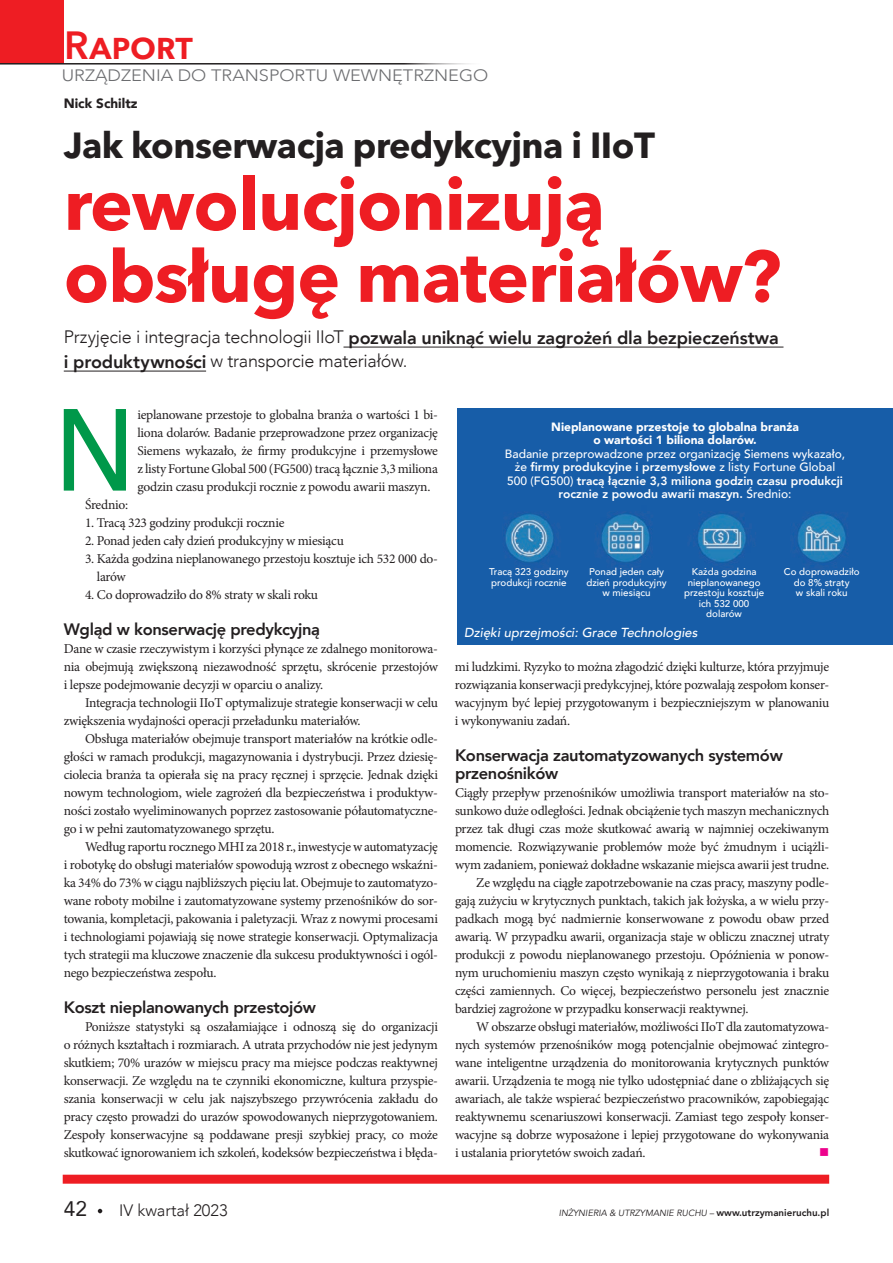
<style>
.page{position:relative;width:893px;height:1263px;background:#fff}
.page>*{position:absolute;margin:0;border:0;box-sizing:border-box;transform-origin:0 0}
.t1{font:500 115.2px "Avenir Next LT Pro";color:#00984a;scale:.9 1}
.t2{font:700 72px/72px "Avenir Next LT Pro";letter-spacing:-.015em;color:#ee1d23}
.t3{font:600 39px "Avenir Next LT Pro";letter-spacing:-.02em;color:#ee1d23}
.t4{font:700 36px "Avenir Next LT Pro";letter-spacing:-.015em;color:#231f20}
.t5{font:21px "Avenir";color:#231f20}
.t6{font:800 18px/23.2px "Avenir";letter-spacing:-.01em;color:#231f20}
.t7{font:800 16.5px/18px "Avenir";letter-spacing:-.02em;color:#231f20}
.t8{font:300 16.5px "Avenir";color:#6c6d70;scale:1.1 1}
.t9{font:300 16.5px "Avenir";color:#231f20}
.t10{font:13.5px/18px "Minion Pro";letter-spacing:-.02em;color:#231f20;text-align:justify}
.t11{font:900 13.5px "Avenir";color:#231f20}
.t12{font:13.5px "Wingdings";color:#ed028c}
.t13{font:italic 500 13.05px "Avenir";color:#fff}
.t14{font:800 12px/13.5px "Avenir";color:#fff;text-align:center}
.t15{font:900 12px/13.5px "Avenir";color:#fff;text-align:center}
.t16{font:500 9.75px/10.5px "Avenir";color:#fff;text-align:center}
.t17{font:italic 9px "Avenir";color:#231f20}
.s1{font-weight:300}
.s2{font-weight:500}
.s3{font-weight:800;font-style:normal;font-size:9.75px}
</style>
<div class="page">
<div style="left:0;top:0;width:64px;height:64px;background:#ee1d23"></div>
<hr style="left:0;top:63px;width:489px;height:2px;background:#231f20">
<svg style="left:98px;top:1209px;width:4px;height:4px"></svg>
<div style="left:63px;top:1175px;width:766px;height:9px;background:#ee1d23"></div>
<hr style="left:343px;top:347px;width:440px;height:1px;background:#231f20">
<hr style="left:64px;top:371px;width:142px;height:1px;background:#231f20">
<img style="left:457px;top:408px;width:436px;height:237px">
<h3 class="t3" style="left:64px;top:22px;width:130px">Raport</h3>
<p class="t8" style="left:62px;top:66px;width:389px">URZĄDZENIA DO TRANSPORTU WEWNĘTRZNEGO</p>
<p class="t11" style="left:64px;top:92px;width:75px">Nick Schiltz</p>
<h3 class="t4" style="left:64px;top:123px;width:593px">Jak konserwacja predykcyjna i IIoT</h3>
<h2 class="t2" style="left:64px;top:168px;width:719px">rewolucjonizują obsługę materiałów?</h2>
<h3 class="t6" style="left:64px;top:326px;width:716px"><span class="s1">Przyjęcie i integracja technologii IIoT</span> pozwala uniknąć wielu zagrożeń dla bezpieczeństwa i produktywności <span class="s1">w transporcie materiałów.</span></h3>
<h1 class="t1" style="left:55px;top:381px;width:90px">N</h1>
<p class="t10" style="left:137px;top:405px;width:302px">ieplanowane przestoje to globalna branża o wartości 1 bi&shy;liona dolarów. Badanie przeprowadzone przez organizację Siemens wykazało, że firmy produkcyjne i przemysłowe z listy Fortune Global 500 (FG500) tracą łącznie 3,3 miliona godzin czasu produkcji rocznie z powodu awarii maszyn.</p>
<p class="t10" style="left:85px;top:495px;width:45px">Średnio:</p>
<p class="t10" style="left:85px;top:513px;width:201px">1. Tracą 323 godziny produkcji rocznie</p>
<p class="t10" style="left:85px;top:531px;width:260px">2. Ponad jeden cały dzień produkcyjny w miesiącu</p>
<p class="t10" style="left:97px;top:549px;width:343px;text-indent:-12px">3. Każda godzina nieplanowanego przestoju kosztuje ich 532 000 do&shy;larów</p>
<p class="t10" style="left:85px;top:585px;width:234px">4. Co doprowadziło do 8% straty w skali roku</p>
<p class="t7" style="left:64px;top:620px;width:258px">Wgląd w konserwację predykcyjną</p>
<p class="t10" style="left:64px;top:639px;width:376px">Dane w czasie rzeczywistym i korzyści płynące ze zdalnego monitorowa&shy;nia obejmują zwiększoną niezawodność sprzętu, skrócenie przestojów i lepsze podejmowanie decyzji w oparciu o analizy.</p>
<p class="t10" style="left:64px;top:693px;width:376px;text-indent:21px">Integracja technologii IIoT optymalizuje strategie konserwacji w celu zwiększenia wydajności operacji przeładunku materiałów.</p>
<p class="t10" style="left:64px;top:729px;width:376px;text-indent:21px">Obsługa materiałów obejmuje transport materiałów na krótkie odle&shy;głości w ramach produkcji, magazynowania i dystrybucji. Przez dziesię&shy;ciolecia branża ta opierała się na pracy ręcznej i sprzęcie. Jednak dzięki nowym technologiom, wiele zagrożeń dla bezpieczeństwa i produktyw&shy;ności zostało wyeliminowanych poprzez zastosowanie półautomatyczne&shy;go i w pełni zautomatyzowanego sprzętu.</p>
<p class="t10" style="left:64px;top:837px;width:376px;text-indent:21px">Według raportu rocznego MHI za 2018 r., inwestycje w automatyzację i robotykę do obsługi materiałów spowodują wzrost z obecnego wskaźni&shy;ka 34% do 73% w ciągu najbliższych pięciu lat. Obejmuje to zautomatyzo&shy;wane roboty mobilne i zautomatyzowane systemy przenośników do sor&shy;towania, kompletacji, pakowania i paletyzacji. Wraz z nowymi procesami i technologiami pojawiają się nowe strategie konserwacji. Optymalizacja tych strategii ma kluczowe znaczenie dla sukcesu produktywności i ogól&shy;nego bezpieczeństwa zespołu.</p>
<p class="t7" style="left:64px;top:998px;width:254px">Koszt nieplanowanych przestojów</p>
<p class="t10" style="left:64px;top:1017px;width:376px;text-indent:21px">Poniższe statystyki są oszałamiające i odnoszą się do organizacji o różnych kształtach i rozmiarach. A utrata przychodów nie jest jedynym skutkiem; 70% urazów w miejscu pracy ma miejsce podczas reaktywnej konserwacji. Ze względu na te czynniki ekonomiczne, kultura przyspie&shy;szania konserwacji w celu jak najszybszego przywrócenia zakładu do pracy często prowadzi do urazów spowodowanych nieprzygotowaniem.<br>Zespoły konserwacyjne są poddawane presji szybkiej pracy, co może skutkować ignorowaniem ich szkoleń, kodeksów bezpieczeństwa i błęda-</p>
<p class="t15" style="left:551px;top:419px;width:249px">Nieplanowane przestoje to globalna branża o wartości 1 biliona dolarów.</p>
<p class="t14" style="left:505px;top:447px;width:342px"><span class="s2">Badanie przeprowadzone przez organizację Siemens wykazało, że</span> firmy produkcyjne i przemysłowe <span class="s2">z listy Fortune Global 500 (FG500)</span> tracą łącznie 3,3 miliona godzin czasu produkcji rocznie z powodu awarii maszyn. <span class="s2">Średnio:</span></p>
<p class="t16" style="left:489px;top:566px;width:81px;text-align:left">Tracą 323 godziny produkcji rocznie</p>
<p class="t16" style="left:586px;top:566px;width:82px">Ponad jeden cały dzień produkcyjny w miesiącu</p>
<p class="t16" style="left:684px;top:566px;width:82px">Każda godzina nieplanowanego przestoju kosztuje ich 532 000 dolarów</p>
<p class="t16" style="left:784px;top:566px;width:77px">Co doprowadziło do 8% straty<br>w skali roku</p>
<p class="t13" style="left:464px;top:625px;width:235px">Dzięki uprzejmości: Grace Technologies</p>
<p class="t10" style="left:455px;top:657px;width:376px">mi ludzkimi. Ryzyko to można złagodzić dzięki kulturze, która przyjmuje rozwiązania konserwacji predykcyjnej, które pozwalają zespołom konser&shy;wacyjnym być lepiej przygotowanym i bezpieczniejszym w planowaniu i wykonywaniu zadań.</p>
<p class="t7" style="left:455px;top:746px;width:329px">Konserwacja zautomatyzowanych systemów przenośników</p>
<p class="t10" style="left:455px;top:783px;width:376px">Ciągły przepływ przenośników umożliwia transport materiałów na sto-</p>
<p class="t10" style="left:455px;top:801px;width:376px">sunkowo duże odległości. Jednak obciążenie tych maszyn mechanicznych</p>
<p class="t10" style="left:455px;top:819px;width:376px">przez tak długi czas może skutkować awarią w najmniej oczekiwanym</p>
<p class="t10" style="left:455px;top:837px;width:376px">momencie. Rozwiązywanie problemów może być żmudnym i uciążli-</p>
<p class="t10" style="left:455px;top:855px;width:376px">wym zadaniem, ponieważ dokładne wskazanie miejsca awarii jest trudne.</p>
<p class="t10" style="left:476px;top:873px;width:354px">Ze względu na ciągłe zapotrzebowanie na czas pracy, maszyny podle-</p>
<p class="t10" style="left:455px;top:891px;width:376px">gają zużyciu w krytycznych punktach, takich jak łożyska, a w wielu przy-</p>
<p class="t10" style="left:455px;top:909px;width:376px">padkach mogą być nadmiernie konserwowane z powodu obaw przed</p>
<p class="t10" style="left:455px;top:927px;width:376px">awarią. W przypadku awarii, organizacja staje w obliczu znacznej utraty</p>
<p class="t10" style="left:455px;top:945px;width:376px">produkcji z powodu nieplanowanego przestoju. Opóźnienia w ponow-</p>
<p class="t10" style="left:455px;top:963px;width:376px">nym uruchomieniu maszyn często wynikają z nieprzygotowania i braku</p>
<p class="t10" style="left:455px;top:981px;width:376px">części zamiennych. Co więcej, bezpieczeństwo personelu jest znacznie</p>
<p class="t10" style="left:455px;top:999px;width:295px">bardziej zagrożone w przypadku konserwacji reaktywnej.</p>
<p class="t10" style="left:476px;top:1017px;width:354px">W obszarze obsługi materiałów, możliwości IIoT dla zautomatyzowa-</p>
<p class="t10" style="left:455px;top:1035px;width:376px">nych systemów przenośników mogą potencjalnie obejmować zintegro-</p>
<p class="t10" style="left:455px;top:1053px;width:376px">wane inteligentne urządzenia do monitorowania krytycznych punktów</p>
<p class="t10" style="left:455px;top:1071px;width:376px">awarii. Urządzenia te mogą nie tylko udostępniać dane o zbliżających się</p>
<p class="t10" style="left:455px;top:1089px;width:376px">awariach, ale także wspierać bezpieczeństwo pracowników, zapobiegając</p>
<p class="t10" style="left:455px;top:1107px;width:376px">reaktywnemu scenariuszowi konserwacji. Zamiast tego zespoły konser-</p>
<p class="t10" style="left:455px;top:1125px;width:376px">wacyjne są dobrze wyposażone i lepiej przygotowane do wykonywania</p>
<p class="t10" style="left:455px;top:1143px;width:192px">i ustalania priorytetów swoich zadań.</p>
<p class="t12" style="left:819px;top:1144px;width:12px">■</p>
<h3 class="t5" style="left:64px;top:1192px;width:25px">42</h3>
<p class="t9" style="left:119px;top:1201px;width:110px">IV kwartał 2023</p>
<p class="t17" style="left:559px;top:1208px;width:272px">INŻYNIERIA &amp; UTRZYMANIE RUCHU – <span class="s3">www.utrzymanieruchu.pl</span></p>
</div>
